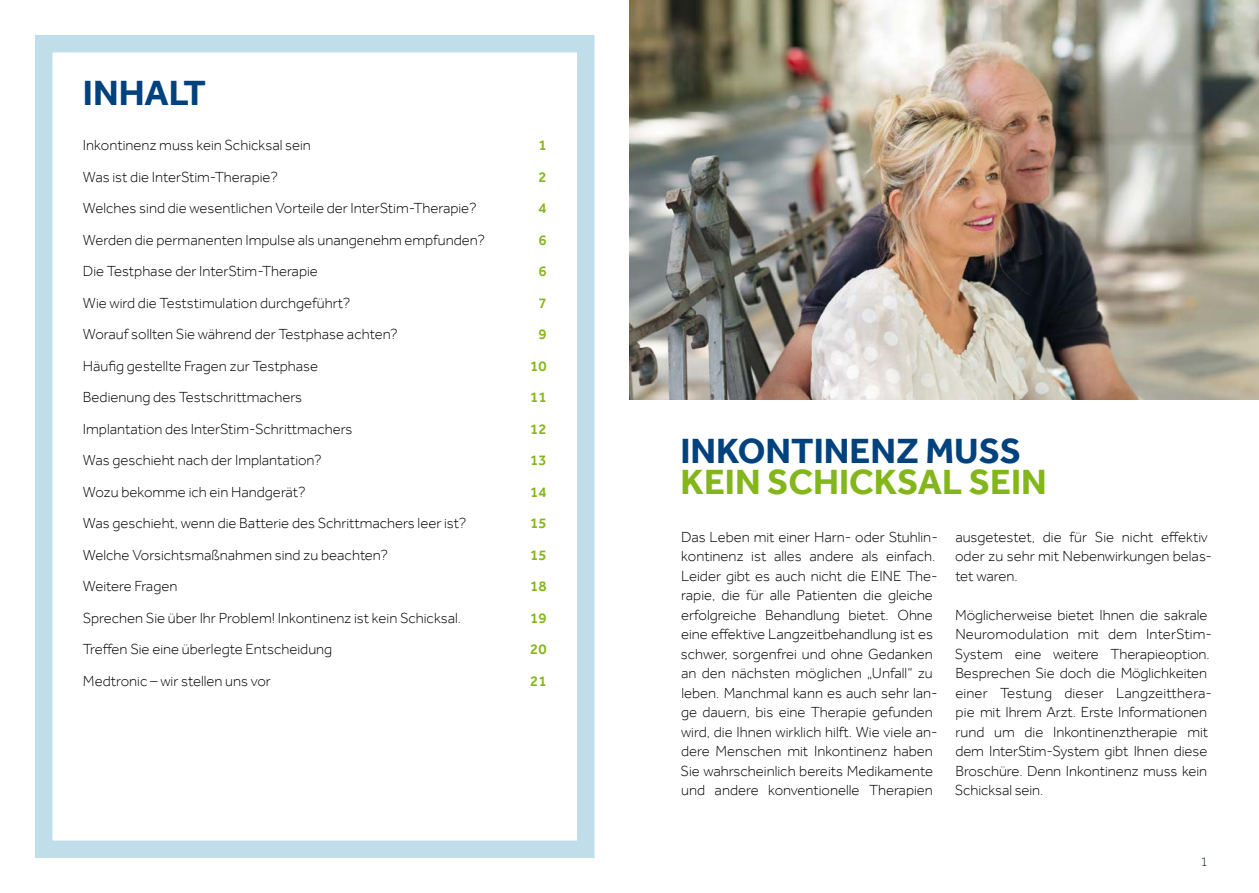
<style>
.page{position:relative;width:1259px;height:893px;background:#fff}
.page>*{position:absolute;margin:0;border:0;box-sizing:border-box;transform-origin:0 0}
.t1{font:700 36px "Effra";color:#00427d}
.t2{font:700 36px "Effra";color:#83b61a}
.t3{font:300 15px/19.5px "Effra";color:#000}
.t4{font:500 15px "Effra";color:#83b61a}
.t5{font:300 13.5px "Effra";color:#07233f}
</style>
<div class="page">
<div style="left:35px;top:35px;width:559px;height:823px;border:17px solid #c0ddea"></div>
<img style="left:629px;top:0;width:630px;height:400px">
<h1 class="t1" style="left:83px;top:71px;width:124px">INHALT</h1>
<p class="t3" style="left:83px;top:135px;width:229px">Inkontinenz muss kein Schicksal sein</p>
<p class="t4" style="left:538px;top:136px;width:10px">1</p>
<p class="t3" style="left:83px;top:167px;width:196px">Was ist die InterStim-Therapie?</p>
<p class="t4" style="left:538px;top:168px;width:10px">2</p>
<p class="t3" style="left:83px;top:198px;width:395px">Welches sind die wesentlichen Vorteile der InterStim-Therapie?</p>
<p class="t4" style="left:538px;top:199px;width:10px">4</p>
<p class="t3" style="left:83px;top:230px;width:403px">Werden die permanenten Impulse als unangenehm empfunden?</p>
<p class="t4" style="left:538px;top:231px;width:10px">6</p>
<p class="t3" style="left:83px;top:261px;width:236px">Die Testphase der InterStim-Therapie</p>
<p class="t4" style="left:538px;top:262px;width:10px">6</p>
<p class="t3" style="left:83px;top:293px;width:269px">Wie wird die Teststimulation durchgeführt?</p>
<p class="t4" style="left:538px;top:294px;width:10px">7</p>
<p class="t3" style="left:83px;top:324px;width:316px">Worauf sollten Sie während der Testphase achten?</p>
<p class="t4" style="left:538px;top:325px;width:10px">9</p>
<p class="t3" style="left:83px;top:356px;width:237px">Häufig gestellte Fragen zur Testphase</p>
<p class="t4" style="left:530px;top:357px;width:18px">10</p>
<p class="t3" style="left:83px;top:387px;width:220px">Bedienung des Testschrittmachers</p>
<p class="t4" style="left:530px;top:388px;width:18px">11</p>
<p class="t3" style="left:83px;top:419px;width:271px">Implantation des InterStim-Schrittmachers</p>
<p class="t4" style="left:530px;top:420px;width:18px">12</p>
<p class="t3" style="left:83px;top:450px;width:240px">Was geschieht nach der Implantation?</p>
<p class="t4" style="left:530px;top:451px;width:18px">13</p>
<p class="t3" style="left:83px;top:482px;width:224px">Wozu bekomme ich ein Handgerät?</p>
<p class="t4" style="left:530px;top:483px;width:18px">14</p>
<p class="t3" style="left:83px;top:513px;width:385px">Was geschieht, wenn die Batterie des Schrittmachers leer ist?</p>
<p class="t4" style="left:530px;top:514px;width:18px">15</p>
<p class="t3" style="left:83px;top:545px;width:306px">Welche Vorsichtsmaßnahmen sind zu beachten?</p>
<p class="t4" style="left:530px;top:546px;width:18px">15</p>
<p class="t3" style="left:83px;top:576px;width:96px">Weitere Fragen</p>
<p class="t4" style="left:530px;top:577px;width:18px">18</p>
<p class="t3" style="left:83px;top:608px;width:380px">Sprechen Sie über Ihr Problem! Inkontinenz ist kein Schicksal.</p>
<p class="t4" style="left:530px;top:609px;width:18px">19</p>
<p class="t3" style="left:83px;top:639px;width:251px">Treffen Sie eine überlegte Entscheidung</p>
<p class="t4" style="left:530px;top:640px;width:18px">20</p>
<p class="t3" style="left:83px;top:671px;width:189px">Medtronic – wir stellen uns vor</p>
<p class="t4" style="left:530px;top:672px;width:18px">21</p>
<h1 class="t1" style="left:680px;top:429px;width:342px">INKONTINENZ MUSS</h1>
<h1 class="t2" style="left:680px;top:460px;width:368px">KEIN SCHICKSAL SEIN</h1>
<p class="t3" style="left:680px;top:527px;width:259px">Das Leben mit einer Harn- oder Stuhlin&shy;kontinenz ist alles andere als einfach.<br>Leider gibt es auch nicht die EINE The&shy;rapie, die für alle Patienten die gleiche erfolgreiche Behandlung bietet. Ohne eine effektive Langzeitbehandlung ist es schwer, sorgenfrei und ohne Gedanken an den nächsten möglichen „Unfall“ zu leben. Manchmal kann es auch sehr lan&shy;ge dauern, bis eine Therapie gefunden wird, die Ihnen wirklich hilft. Wie viele an&shy;dere Menschen mit Inkontinenz haben Sie wahrscheinlich bereits Medikamente und andere konventionelle Therapien</p>
<p class="t3" style="left:955px;top:527px;width:258px">ausgetestet, die für Sie nicht effektiv oder zu sehr mit Nebenwirkungen belas&shy;tet waren.</p>
<p class="t3" style="left:955px;top:605px;width:259px">Möglicherweise bietet Ihnen die sakrale Neuromodulation mit dem InterStim-System eine weitere Therapieoption.<br>Besprechen Sie doch die Möglichkeiten einer Testung dieser Langzeitthera&shy;pie mit Ihrem Arzt. Erste Informationen rund um die Inkontinenztherapie mit dem InterStim-System gibt Ihnen diese Broschüre. Denn Inkontinenz muss kein Schicksal sein.</p>
<p class="t5" style="left:1200px;top:853px;width:9px">1</p>
</div>
